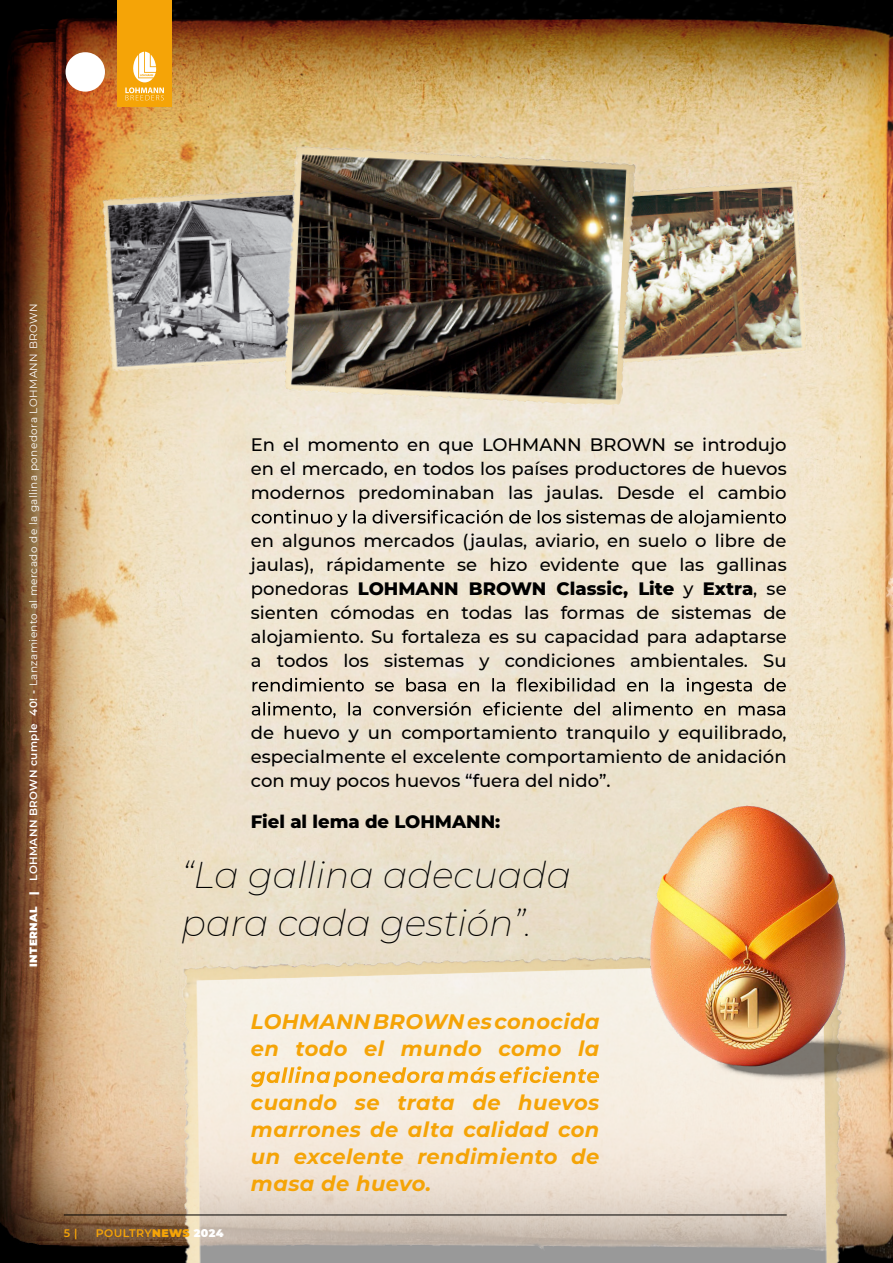
<style>
.page{position:relative;width:893px;height:1263px;background:#fff}
.page>*{position:absolute;margin:0;border:0;box-sizing:border-box;transform-origin:0 0}
.t1{font:italic 200 36.3px/48.4px "Montserrat";color:#000}
.t2{font:italic 700 21px/27px "Montserrat";letter-spacing:.02em;color:#f5a407}
.t3{font:500 18px/24px "Montserrat";color:#000;text-align:justify}
.t4{font:800 18px "Montserrat";color:#000}
.t5{font:600 10.95px "Montserrat";letter-spacing:.04em;color:#f5a407}
.t6{font:10.5px "Montserrat";letter-spacing:.04em;color:#fff}
.s1{font-weight:900}
.s2{font-weight:600}
.s3{font-weight:800}
.s4{font-weight:900;color:#fff}
</style>
<div class="page">
<img style="left:0;top:0;width:893px;height:1263px">
<img style="left:122px;top:934px;width:746px;height:329px">
<img style="left:649px;top:173px;width:180px;height:199px">
<img style="left:79px;top:180px;width:172px;height:198px">
<img style="left:563px;top:743px;width:328px;height:369px">
<img style="left:251px;top:135px;width:398px;height:281px">
<img style="left:891px;top:880px;width:2px;height:383px">
<img style="left:875px;top:437px;width:18px;height:443px">
<svg style="left:251px;top:1066px;width:348px;height:21px;background:#f5d79f"></svg>
<svg style="left:252px;top:510px;width:534px;height:17px;background:#bab4a7"></svg>
<svg style="left:253px;top:678px;width:533px;height:17px;background:#beb5a6"></svg>
<svg style="left:252px;top:702px;width:533px;height:16px;background:#bbb3a3"></svg>
<div style="left:66px;top:52px;width:39px;height:40px;background:#fff;border-radius:50%"></div>
<hr style="left:64px;top:1215px;width:723px;height:1px;background:#000">
<div style="left:118px;top:0;width:54px;height:106px;background:#f5a407"></div>
<svg style="left:125px;top:52px;width:39px;height:48px"></svg>
<p class="t6" style="left:26px;top:966px;width:664px;rotate:-90deg"><span class="s1">INTERNAL |</span> <span class="s2">LOHMANN BROWN cumple 40! -</span> Lanzamiento al mercado de la gallina ponedora LOHMANN BROWN</p>
<p class="t3" style="left:251px;top:432px;width:537px">En el momento en que LOHMANN BROWN se introdujo en el mercado, en todos los países productores de huevos modernos predominaban las jaulas. Desde el cambio</p>
<p class="t3" style="left:251px;top:528px;width:537px">en algunos mercados (jaulas, aviario, en suelo o libre de jaulas), rápidamente se hizo evidente que las gallinas ponedoras <span class="s3">LOHMANN BROWN Classic, Lite</span> y <span class="s3">Extra</span>, se sienten cómodas en todas las formas de sistemas de alojamiento. Su fortaleza es su capacidad para adaptarse a todos los sistemas y condiciones ambientales. Su</p>
<p class="t3" style="left:251px;top:720px;width:537px">de huevo y un comportamiento tranquilo y equilibrado, especialmente el excelente comportamiento de anidación con muy pocos huevos “fuera del nido”.</p>
<p class="t4" style="left:251px;top:809px;width:251px">Fiel al lema de LOHMANN:</p>
<h1 class="t1" style="left:182px;top:850px;width:391px">“La gallina adecuada para cada gestión”.</h1>
<p class="t5" style="left:64px;top:1225px;width:15px">5 |</p>
<p class="t5" style="left:96px;top:1225px;width:130px">POULTRY<span class="s1">NEWS</span> <span class="s4">2024</span></p>
<p class="t2" style="left:251px;top:1007px;width:350px">LOHMANNBROWNesconocida en todo el mundo como la</p>
<p class="t2" style="left:251px;top:1088px;width:350px;text-align:justify">cuando se trata de huevos marrones de alta calidad con un excelente rendimiento de masa de huevo.</p>
</div>
